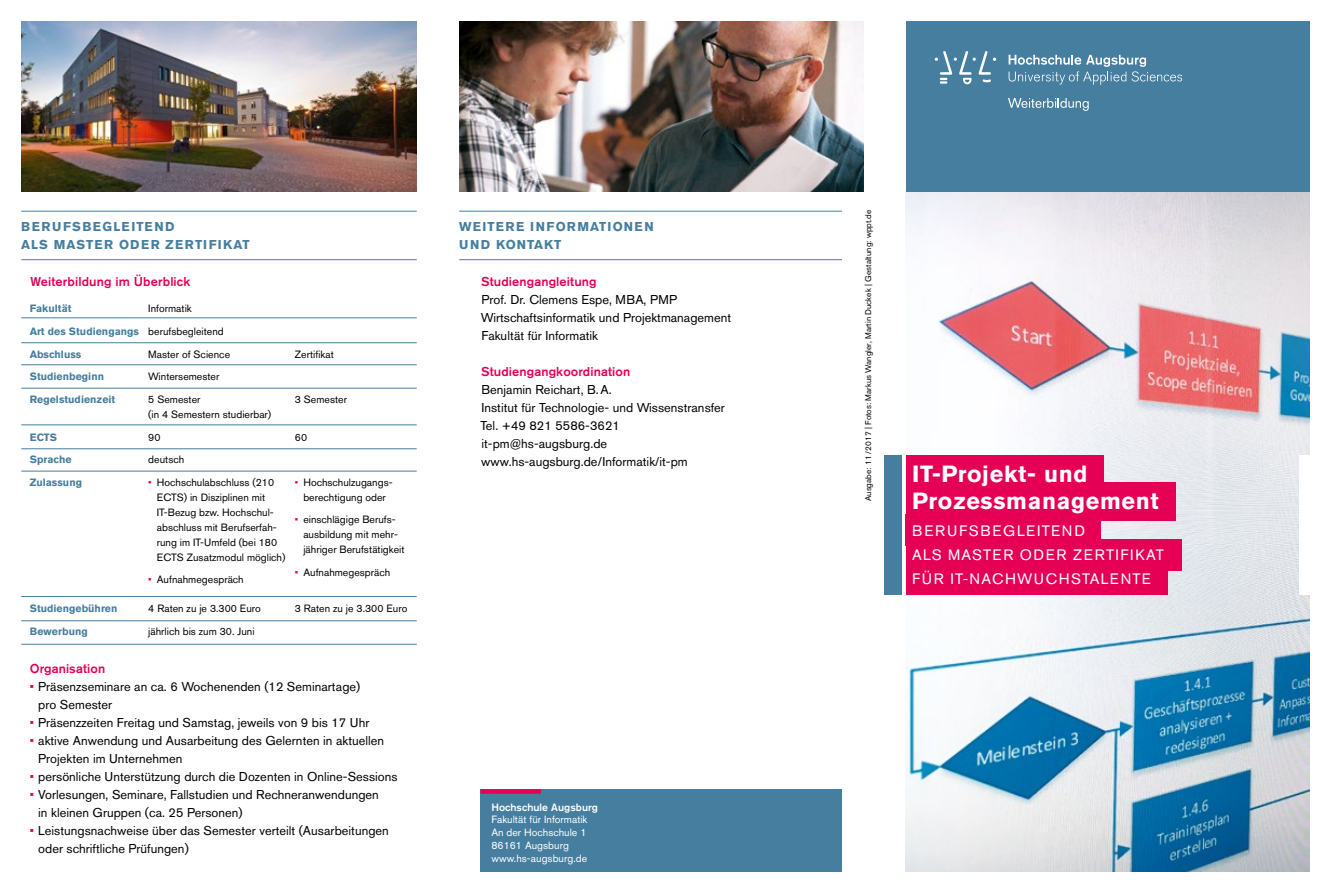
<style>
.page{position:relative;width:1331px;height:893px;background:#fff}
.page>*{position:absolute;margin:0;border:0;box-sizing:border-box;transform-origin:0 0}
.t1{font:700 23.25px/27px "Akzidenz Grotesk BQ";letter-spacing:.03em;color:#fff}
.t2{font:15px/24px "Akzidenz Grotesk BQ";letter-spacing:.1em;color:#fff}
.t3{font:12.75px/18px "Akzidenz Grotesk BQ";letter-spacing:.005em;color:#000}
.t4{font:500 12.75px "Akzidenz Grotesk BQ";letter-spacing:.01em;color:#e50055}
.t5{font:700 12.75px/18px "Akzidenz Grotesk BQ";letter-spacing:.11em;color:#457e9f}
.t6{font:700 12.75px/18px "Akzidenz Grotesk BQ";letter-spacing:.09em;color:#457e9f}
.t7{font:10.5px/15px "Akzidenz Grotesk BQ";letter-spacing:.005em;color:#000}
.t8{font:700 10.5px/22.6px "Akzidenz Grotesk BQ";letter-spacing:.005em;color:#457e9f}
.t9{font:10.5px/12.8px "Akzidenz Grotesk BQ";letter-spacing:.005em;color:#fff}
.t10{font:500 10.5px "Akzidenz Grotesk BQ";letter-spacing:.005em;color:#fff}
.t11{font:8.25px "Akzidenz Grotesk BQ";letter-spacing:.005em;color:#000}
.s1{color:#e50055}
</style>
<div class="page">
<img style="left:21px;top:21px;width:396px;height:170px">
<hr style="left:21px;top:211px;width:396px;height:1px;background:#457e9f">
<hr style="left:21px;top:259px;width:396px;height:1px;background:#457e9f">
<hr style="left:459px;top:211px;width:383px;height:1px;background:#457e9f">
<hr style="left:459px;top:259px;width:383px;height:1px;background:#457e9f">
<img style="left:459px;top:21px;width:404px;height:170px">
<hr style="left:21px;top:317px;width:396px;height:1px;background:#457e9f">
<hr style="left:21px;top:342px;width:396px;height:1px;background:#457e9f">
<hr style="left:21px;top:364px;width:396px;height:1px;background:#457e9f">
<hr style="left:21px;top:388px;width:396px;height:1px;background:#457e9f">
<hr style="left:21px;top:424px;width:396px;height:1px;background:#457e9f">
<hr style="left:21px;top:448px;width:396px;height:1px;background:#457e9f">
<hr style="left:21px;top:471px;width:396px;height:1px;background:#457e9f">
<hr style="left:21px;top:596px;width:396px;height:1px;background:#457e9f">
<hr style="left:21px;top:620px;width:396px;height:1px;background:#457e9f">
<hr style="left:21px;top:644px;width:396px;height:1px;background:#457e9f">
<div style="left:480px;top:789px;width:362px;height:82px;background:#457e9f"></div>
<div style="left:480px;top:789px;width:61px;height:5px;background:#e50055"></div>
<img style="left:906px;top:191px;width:404px;height:681px">
<div style="left:906px;top:21px;width:404px;height:170px;background:#457e9f"></div>
<svg style="left:1008px;top:55px;width:174px;height:30px"></svg>
<svg style="left:935px;top:51px;width:61px;height:33px"></svg>
<svg style="left:1008px;top:98px;width:81px;height:13px"></svg>
<div style="left:906px;top:455px;width:197px;height:38px;background:#e50055"></div>
<div style="left:884px;top:455px;width:17px;height:140px;background:#457e9f"></div>
<div style="left:1299px;top:455px;width:22px;height:140px;background:#fff"></div>
<div style="left:906px;top:515px;width:195px;height:31px;background:#e50055"></div>
<div style="left:906px;top:482px;width:269px;height:38px;background:#e50055"></div>
<div style="left:906px;top:539px;width:275px;height:32px;background:#e50055"></div>
<div style="left:906px;top:563px;width:261px;height:32px;background:#e50055"></div>
<p class="t5" style="left:21px;top:217px;width:230px">BERUFSBEGLEITEND<br>ALS MASTER ODER ZERTIFIKAT</p>
<p class="t4" style="left:31px;top:274px;width:161px">Weiterbildung im Überblick</p>
<p class="t8" style="left:30px;top:297px;width:111px">Fakultät<br>Art des Studiengangs<br>Abschluss<br>Studienbeginn<br>Regelstudienzeit</p>
<p class="t8" style="left:30px;top:426px;width:54px">ECTS<br>Sprache<br>Zulassung</p>
<p class="t8" style="left:30px;top:597px;width:89px">Studiengebühren<br>Bewerbung</p>
<p class="t7" style="left:148px;top:297px;width:83px;line-height:22.6px">Informatik berufsbegleitend<br>Master of Science<br>Wintersemester<br>5 Semester</p>
<p class="t7" style="left:148px;top:403px;width:124px;line-height:22.6px">(in 4 Semestern studierbar)<br>90<br>deutsch</p>
<p class="t7" style="left:157px;top:475px;width:130px;text-indent:-9px"><span class="s1">•</span> Hochschulabschluss (210<br>ECTS) in Disziplinen mit<br>IT-Bezug bzw. Hochschul&shy;abschluss mit Berufserfah&shy;rung im IT-Umfeld (bei 180<br>ECTS Zusatzmodul möglich)</p>
<p class="t7" style="left:148px;top:572px;width:97px"><span class="s1">•</span> Aufnahmegespräch</p>
<p class="t7" style="left:148px;top:597px;width:114px;line-height:22.6px">4 Raten zu je 3.300 Euro jährlich bis zum 30. Juni</p>
<p class="t7" style="left:295px;top:346px;width:40px">Zertifikat</p>
<p class="t7" style="left:295px;top:392px;width:54px">3 Semester</p>
<p class="t7" style="left:295px;top:429px;width:14px">60</p>
<p class="t7" style="left:295px;top:475px;width:99px;text-align:center"><span class="s1">•</span> Hochschulzugangs&shy;berechtigung oder</p>
<p class="t7" style="left:303px;top:512px;width:103px;text-indent:-9px"><span class="s1">•</span> einschlägige Berufs&shy;ausbildung mit mehr&shy;jähriger Berufstätigkeit</p>
<p class="t7" style="left:295px;top:565px;width:97px"><span class="s1">•</span> Aufnahmegespräch</p>
<p class="t7" style="left:295px;top:601px;width:114px">3 Raten zu je 3.300 Euro</p>
<p class="t4" style="left:30px;top:661px;width:77px">Organisation</p>
<p class="t3" style="left:38px;top:678px;width:323px;text-indent:-9px"><span class="s1">•</span> Präsenzseminare an ca. 6 Wochenenden (12 Seminartage) pro Semester</p>
<p class="t3" style="left:30px;top:714px;width:341px"><span class="s1">•</span> Präsenzzeiten Freitag und Samstag, jeweils von 9 bis 17 Uhr</p>
<p class="t3" style="left:38px;top:732px;width:347px;text-indent:-9px"><span class="s1">•</span> aktive Anwendung und Ausarbeitung des Gelernten in aktuellen<br>Projekten im Unternehmen</p>
<p class="t3" style="left:30px;top:768px;width:369px"><span class="s1">•</span> persönliche Unterstützung durch die Dozenten in Online-Sessions</p>
<p class="t3" style="left:38px;top:786px;width:342px;text-indent:-9px"><span class="s1">•</span> Vorlesungen, Seminare, Fallstudien und Rechneranwendungen in kleinen Gruppen (ca. 25 Personen)</p>
<p class="t3" style="left:38px;top:822px;width:352px;text-indent:-9px"><span class="s1">•</span> Leistungsnachweise über das Semester verteilt (Ausarbeitungen oder schriftliche Prüfungen)</p>
<p class="t6" style="left:459px;top:217px;width:196px">WEITERE INFORMATIONEN<br>UND KONTAKT</p>
<p class="t4" style="left:481px;top:274px;width:117px">Studiengangleitung</p>
<p class="t3" style="left:481px;top:291px;width:252px">Prof. Dr. Clemens Espe, MBA, PMP<br>Wirtschaftsinformatik und Projektmanagement<br>Fakultät für Informatik</p>
<p class="t4" style="left:481px;top:364px;width:151px">Studiengangkoordination</p>
<p class="t3" style="left:480px;top:381px;width:246px">Benjamin Reichart, B.A.<br>Institut für Technologie- und Wissenstransfer<br>Tel. +49 821 5586-3621 it-pm@hs-augsburg.de www.hs-augsburg.de/Informatik/it-pm</p>
<p class="t10" style="left:491px;top:800px;width:108px">Hochschule Augsburg</p>
<p class="t9" style="left:491px;top:813px;width:98px">Fakultät für Informatik<br>An der Hochschule 1<br>86161 Augsburg www.hs-augsburg.de</p>
<p class="t11" style="left:863px;top:501px;width:293px;rotate:-90deg">Ausgabe: 11/2017 | Fotos: Markus Wangler, Martin Duckek | Gestaltung: wppt.de</p>
<h1 class="t1" style="left:912px;top:461px;width:248px">IT-Projekt- und<br>Prozessmanagement</h1>
<p class="t2" style="left:912px;top:519px;width:253px">BERUFSBEGLEITEND<br>ALS MASTER ODER ZERTIFIKAT<br>FÜR IT-NACHWUCHSTALENTE</p>
</div>
